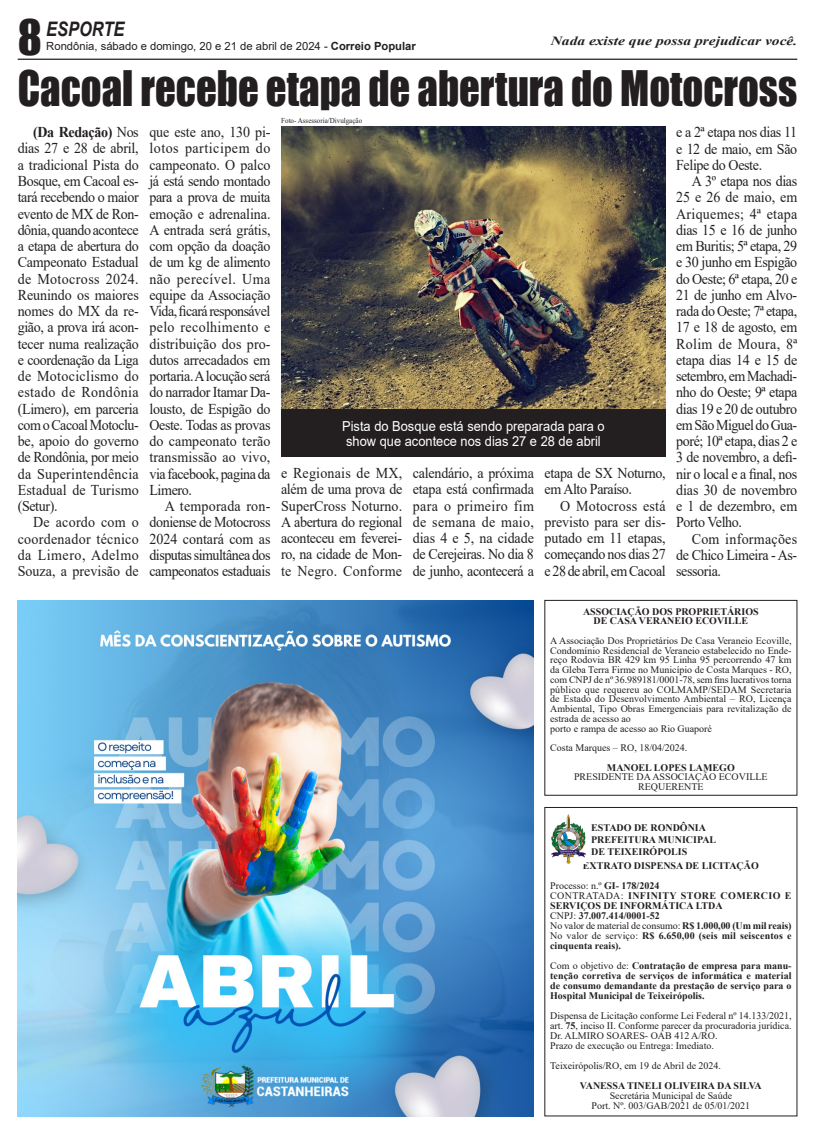
<style>
.page{position:relative;width:815px;height:1134px;background:#fff}
.page>*{position:absolute;margin:0;border:0;box-sizing:border-box;transform-origin:0 0}
.subtítulo{font:45px "Impact";color:#231f20;scale:.9 1}
.subtítulo-2{font:45px "Impact";color:#231f20}
.t1{font:italic 700 20px "Arial Narrow";color:#231f20}
.Corpo_do_texto{font:15px/16.2px "Times New Roman";letter-spacing:-.025em;color:#231f20;text-align:justify;scale:.94 1}
.Legenda{font:13.75px "Arial";color:#fff;scale:.94 1}
.t2{font:italic 700 12.5px "Times New Roman";color:#231f20;scale:1.24 1}
.t3{font:11.25px "Arial";color:#231f20}
.Edital{font:10px/9.8px "Times New Roman";color:#231f20;text-align:justify}
.Edital-2{font:700 10px/10px "Times New Roman";color:#231f20}
.Edital_8-8{font:700 10px "Times New Roman";color:#231f20}
.crédito{font:7.5px "Times New Roman";color:#231f20;scale:.94 1}
.s1{font-weight:700}
.s2{font-weight:400}
</style>
<div class="page">
<img style="left:551px;top:815px;width:35px;height:49px">
<img style="left:18px;top:600px;width:516px;height:516px">
<hr style="left:18px;top:59px;width:779px;height:1px;background:#231f20">
<img style="left:281px;top:127px;width:385px;height:283px">
<div style="left:281px;top:410px;width:385px;height:47px;background:#231f20"></div>
<p class="subtítulo-2" style="left:18px;top:3px;width:26px">8</p>
<p class="subtítulo" style="left:18px;top:54px;width:868px">Cacoal recebe etapa de abertura do Motocross</p>
<p class="Corpo_do_texto" style="left:18px;top:124px;width:130px;text-indent:16px"><span class="s1">(Da Redação)</span> Nos dias 27 e 28 de abril, a tradicional Pista do Bosque, em Cacoal es&shy;tará recebendo o maior evento de MX de Ron&shy;dônia, quando acontece a etapa de abertura do Campeonato Estadual de Motocross 2024.<br>Reunindo os maiores nomes do MX da re&shy;gião, a prova irá acon&shy;tecer numa realização e coordenação da Liga de Motociclismo do estado de Rondônia (Limero), em parceria com o Cacoal Motoclu&shy;be, apoio do governo de Rondônia, por meio da Superintendência Estadual de Turismo (Setur).</p>
<p class="Corpo_do_texto" style="left:18px;top:514px;width:130px;text-indent:16px">De acordo com o coordenador técnico da Limero, Adelmo Souza, a previsão de</p>
<p class="t1" style="left:46px;top:14px;width:80px">ESPORTE</p>
<p class="t3" style="left:46px;top:38px;width:371px">Rondônia, sábado e domingo, 20 e 21 de abril de 2024 - <span class="s1">Correio Popular</span></p>
<p class="t2" style="left:551px;top:32px;width:200px">Nada existe que possa prejudicar você.</p>
<p class="crédito" style="left:281px;top:115px;width:88px">Foto- Assessoria/Divulgação</p>
<p class="Corpo_do_texto" style="left:149px;top:124px;width:130px">que este ano, 130 pi&shy;lotos participem do campeonato. O palco já está sendo montado para a prova de muita emoção e adrenalina.<br>A entrada será grátis, com opção da doação de um kg de alimento não perecível. Uma equipe da Associação Vida, ficará responsável pelo recolhimento e distribuição dos pro&shy;dutos arrecadados em portaria. A locução será do narrador Itamar Da&shy;lousto, de Espigão do Oeste. Todas as provas do campeonato terão transmissão ao vivo, via facebook, pagina da Limero.</p>
<p class="Corpo_do_texto" style="left:149px;top:497px;width:130px;text-indent:16px">A temporada ron&shy;doniense de Motocross 2024 contará com as disputas simultânea dos campeonatos estaduais</p>
<p class="Corpo_do_texto" style="left:676px;top:124px;width:130px">e a 2ª etapa nos dias 11 e 12 de maio, em São Felipe do Oeste.</p>
<p class="Corpo_do_texto" style="left:676px;top:172px;width:130px;text-indent:16px">A 3º etapa nos dias 25 e 26 de maio, em Ariquemes; 4ª etapa dias 15 e 16 de junho em Buritis; 5ª etapa, 29 e 30 junho em Espigão do Oeste; 6ª etapa, 20 e 21 de junho em Alvo&shy;rada do Oeste; 7ª etapa, 17 e 18 de agosto, em Rolim de Moura, 8ª etapa dias 14 e 15 de setembro, em Machadi&shy;nho do Oeste; 9ª etapa dias 19 e 20 de outubro em São Miguel do Gua&shy;poré; 10ª etapa, dias 2 e 3 de novembro, a defi&shy;nir o local e a final, nos dias 30 de novembro e 1 de dezembro, em Porto Velho.</p>
<p class="Corpo_do_texto" style="left:676px;top:530px;width:130px;text-indent:16px">Com informações de Chico Limeira - As&shy;sessoria.</p>
<p class="Legenda" style="left:342px;top:417px;width:281px">Pista do Bosque está sendo preparada para o</p>
<p class="Legenda" style="left:346px;top:432px;width:272px">show que acontece nos dias 27 e 28 de abril</p>
<p class="Corpo_do_texto" style="left:281px;top:464px;width:130px">e Regionais de MX, além de uma prova de SuperCross Noturno.<br>A abertura do regional aconteceu em feverei&shy;ro, na cidade de Mon&shy;te Negro. Conforme</p>
<p class="Corpo_do_texto" style="left:413px;top:464px;width:130px">calendário, a próxima etapa está confirmada para o primeiro fim de semana de maio, dias 4 e 5, na cidade de Cerejeiras. No dia 8 de junho, acontecerá a</p>
<p class="Corpo_do_texto" style="left:545px;top:464px;width:130px">etapa de SX Noturno, em Alto Paraíso.</p>
<p class="Corpo_do_texto" style="left:545px;top:497px;width:130px;text-indent:16px">O Motocross está previsto para ser dis&shy;putado em 11 etapas, começando nos dias 27 e 28 de abril, em Cacoal</p>
<p class="Edital-2" style="left:583px;top:606px;width:177px">ASSOCIAÇÃO DOS PROPRIETÁRIOS</p>
<p class="Edital-2" style="left:594px;top:616px;width:156px">DE CASA VERANEIO ECOVILLE</p>
<p class="Edital" style="left:550px;top:635px;width:243px">A Associação Dos Proprietários De Casa Veraneio Ecoville, Condomínio Residencial de Veraneio estabelecido no Ende&shy;reço Rodovia BR 429 km 95 Linha 95 percorrendo 47 km da Gleba Terra Firme no Município de Costa Marques - RO, com CNPJ de nº 36.989181/0001-78, sem fins lucrativos torna público que requereu ao COLMAMP/SEDAM Secretaria de Estado do Desenvolvimento Ambiental – RO, Licença Ambiental, Tipo Obras Emergenciais para revitalização de estrada de acesso ao</p>
<p class="Edital" style="left:550px;top:723px;width:163px">porto e rampa de acesso ao Rio Guaporé</p>
<p class="Edital" style="left:550px;top:743px;width:139px">Costa Marques – RO, 18/04/2024.</p>
<p class="Edital-2" style="left:607px;top:762px;width:129px">MANOEL LOPES LAMEGO</p>
<p class="Edital" style="left:574px;top:772px;width:195px">PRESIDENTE DA ASSOCIAÇÃO ECOVILLE</p>
<p class="Edital" style="left:638px;top:782px;width:67px">REQUERENTE</p>
<p class="Edital_8-8" style="left:591px;top:820px;width:116px">ESTADO DE RONDÔNIA</p>
<p class="Edital_8-8" style="left:591px;top:832px;width:127px">PREFEITURA MUNICIPAL</p>
<p class="Edital_8-8" style="left:591px;top:844px;width:98px">DE TEIXEIRÓPOLIS</p>
<p class="Edital-2" style="left:583px;top:860px;width:177px">EXTRATO DISPENSA DE LICITAÇÃO</p>
<p class="Edital" style="left:550px;top:881px;width:111px">Processo: n.º <span class="s1">GI- 178/2024</span></p>
<p class="Edital-2" style="left:550px;top:890px;width:243px"><span class="s2">CONTRATADA:</span> INFINITY STORE COMERCIO E<br>SERVIÇOS DE INFORMÁTICA LTDA</p>
<p class="Edital-2" style="left:550px;top:910px;width:111px"><span class="s2">CNPJ:</span> 37.007.414/0001-52</p>
<p class="Edital" style="left:550px;top:921px;width:243px">No valor de material de consumo: <span class="s1">R$ 1.000,00 (Um mil reais)</span></p>
<p class="Edital-2" style="left:550px;top:930px;width:243px"><span class="s2">No valor de serviço:</span> R$ 6.650,00 (seis mil seiscentos e cinquenta reais).</p>
<p class="Edital-2" style="left:550px;top:960px;width:243px;text-align:justify"><span class="s2">Com o objetivo de:</span> Contratação de empresa para manu&shy;tenção corretiva de serviços de informática e material de consumo demandante da prestação de serviço para o Hospital Municipal de Teixeirópolis.</p>
<p class="Edital" style="left:550px;top:1010px;width:243px">Dispensa de Licitação conforme Lei Federal nº 14.133/2021, art. <span class="s1">75</span>, inciso II. Conforme parecer da procuradoria jurídica.<br>Dr. ALMIRO SOARES- OAB 412 A/RO.</p>
<p class="Edital" style="left:550px;top:1041px;width:165px">Prazo de execução ou Entrega: Imediato.</p>
<p class="Edital" style="left:550px;top:1061px;width:172px">Teixeirópolis/RO, em 19 de Abril de 2024.</p>
<p class="Edital-2" style="left:580px;top:1080px;width:183px">VANESSA TINELI OLIVEIRA DA SILVA</p>
<p class="Edital" style="left:610px;top:1091px;width:124px">Secretária Municipal de Saúde</p>
<p class="Edital" style="left:592px;top:1101px;width:160px">Port. Nº. 003/GAB/2021 de 05/01/2021</p>
</div>
